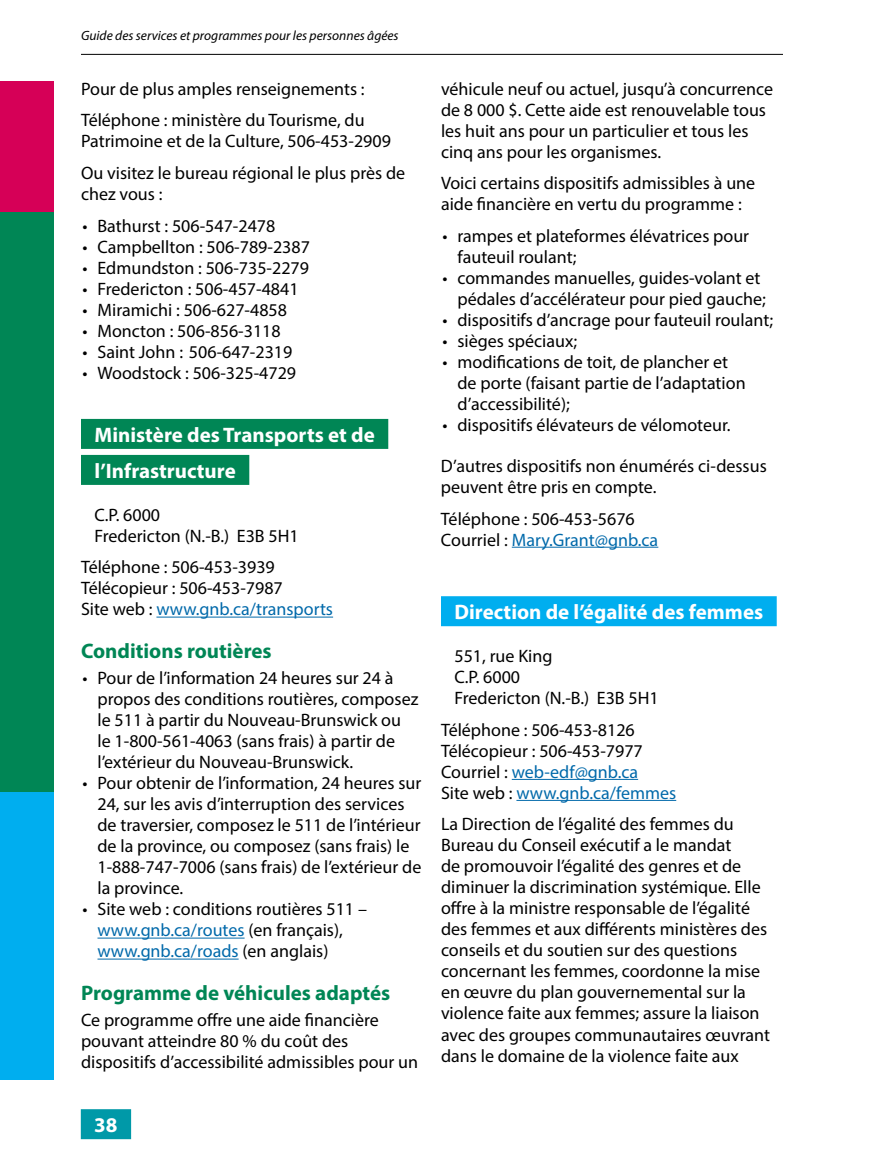
<style>
.page{position:relative;width:891px;height:1161px;background:#fff}
.page>*{position:absolute;margin:0;border:0;box-sizing:border-box;transform-origin:0 0}
.t1{font:700 21px/36px "Myriad Pro";color:#fff}
.t2{font:700 21px "Myriad Pro";color:#008655}
.t3{font:18px/21px "Myriad Pro";color:#000}
.t4{font:italic 13.5px "Myriad Pro";color:#000}
.s1{color:#0069aa}
</style>
<div class="page">
<div style="left:81px;top:1109px;width:50px;height:30px;background:#0099a8"></div>
<hr style="left:81px;top:54px;width:702px;height:1px;background:#000">
<div style="left:0;top:600px;width:54px;height:480px;background:#00aeef"></div>
<div style="left:0;top:151px;width:54px;height:641px;background:#008655"></div>
<div style="left:81px;top:419px;width:307px;height:30px;background:#008655"></div>
<div style="left:81px;top:455px;width:168px;height:30px;background:#008655"></div>
<hr style="left:156px;top:617px;width:177px;height:1px;background:#0069aa">
<hr style="left:98px;top:938px;width:147px;height:1px;background:#0069aa">
<hr style="left:98px;top:959px;width:141px;height:1px;background:#0069aa">
<hr style="left:512px;top:547px;width:146px;height:1px;background:#0069aa">
<div style="left:441px;top:596px;width:336px;height:30px;background:#00aeef"></div>
<hr style="left:512px;top:779px;width:126px;height:1px;background:#0069aa">
<hr style="left:516px;top:800px;width:160px;height:1px;background:#0069aa">
<div style="left:0;top:81px;width:54px;height:130px;background:#d60057"></div>
<p class="t4" style="left:81px;top:27px;width:319px">Guide des services et programmes pour les personnes âgées</p>
<p class="t3" style="left:81px;top:72px;width:285px;line-height:31.8px">Pour de plus amples renseignements :<br>Téléphone : ministère du Tourisme, du</p>
<p class="t3" style="left:81px;top:125px;width:326px;line-height:31.8px">Patrimoine et de la Culture, 506-453-2909<br>Ou visitez le bureau régional le plus près de</p>
<p class="t3" style="left:81px;top:183px;width:83px">chez vous :</p>
<p class="t3" style="left:82px;top:215px;width:194px">• Bathurst : 506-547-2478</p>
<p class="t3" style="left:82px;top:236px;width:229px">• Campbellton : 506-789-2387</p>
<p class="t3" style="left:82px;top:257px;width:228px">• Edmundston : 506-735-2279</p>
<p class="t3" style="left:82px;top:278px;width:218px">• Fredericton : 506-457-4841</p>
<p class="t3" style="left:82px;top:299px;width:206px">• Miramichi : 506-627-4858</p>
<p class="t3" style="left:82px;top:320px;width:200px">• Moncton : 506-856-3118</p>
<p class="t3" style="left:82px;top:341px;width:211px">• Saint John : 506-647-2319</p>
<p class="t3" style="left:82px;top:362px;width:215px">• Woodstock : 506-325-4729</p>
<p class="t1" style="left:94px;top:416px;width:282px">Ministère des Transports et de l’Infrastructure</p>
<p class="t3" style="left:94px;top:504px;width:206px">C.P. 6000<br>Fredericton (N.-B.) E3B 5H1</p>
<p class="t3" style="left:81px;top:556px;width:254px">Téléphone : 506-453-3939<br>Télécopieur : 506-453-7987<br>Site web : <span class="s1">www.gnb.ca/transports</span></p>
<p class="t2" style="left:81px;top:637px;width:192px">Conditions routières</p>
<p class="t3" style="left:97px;top:667px;width:322px;text-indent:-15px">• Pour de l’information 24 heures sur 24 à propos des conditions routières, composez le 511 à partir du Nouveau-Brunswick ou le 1-800-561-4063 (sans frais) à partir de l’extérieur du Nouveau-Brunswick.</p>
<p class="t3" style="left:97px;top:773px;width:325px;text-indent:-15px">• Pour obtenir de l’information, 24 heures sur 24, sur les avis d’interruption des services de traversier, composez le 511 de l’intérieur de la province, ou composez (sans frais) le 1-888-747-7006 (sans frais) de l’extérieur de la province.</p>
<p class="t3" style="left:97px;top:899px;width:271px;text-indent:-15px">• Site web : conditions routières 511 – <span class="s1">www.gnb.ca/routes</span> (en français), <span class="s1">www.gnb.ca/roads</span> (en anglais)</p>
<p class="t2" style="left:81px;top:979px;width:311px">Programme de véhicules adaptés</p>
<p class="t3" style="left:81px;top:1009px;width:339px">Ce programme offre une aide financière pouvant atteindre 80 % du coût des dispositifs d’accessibilité admissibles pour un</p>
<p class="t1" style="left:94px;top:1106px;width:25px">38</p>
<p class="t3" style="left:441px;top:78px;width:334px">véhicule neuf ou actuel, jusqu’à concurrence de 8 000 $. Cette aide est renouvelable tous les huit ans pour un particulier et tous les cinq ans pour les organismes.</p>
<p class="t3" style="left:441px;top:173px;width:316px">Voici certains dispositifs admissibles à une aide financière en vertu du programme :</p>
<p class="t3" style="left:457px;top:225px;width:293px;text-indent:-15px">• rampes et plateformes élévatrices pour fauteuil roulant;</p>
<p class="t3" style="left:442px;top:267px;width:325px;text-align:right">• commandes manuelles, guides-volant et pédales d’accélérateur pour pied gauche;</p>
<p class="t3" style="left:442px;top:309px;width:332px">• dispositifs d’ancrage pour fauteuil roulant;</p>
<p class="t3" style="left:442px;top:330px;width:136px">• sièges spéciaux;</p>
<p class="t3" style="left:457px;top:351px;width:290px;text-indent:-15px">• modifications de toit, de plancher et de porte (faisant partie de l’adaptation d’accessibilité);</p>
<p class="t3" style="left:442px;top:414px;width:290px">• dispositifs élévateurs de vélomoteur.</p>
<p class="t3" style="left:441px;top:455px;width:327px">D’autres dispositifs non énumérés ci-dessus peuvent être pris en compte.</p>
<p class="t3" style="left:441px;top:508px;width:219px">Téléphone : 506-453-5676<br>Courriel : <span class="s1">Mary.Grant@gnb.ca</span></p>
<p class="t1" style="left:454px;top:593px;width:310px">Direction de l’égalité des femmes</p>
<p class="t3" style="left:454px;top:645px;width:206px">551, rue King<br>C.P. 6000<br>Fredericton (N.-B.) E3B 5H1</p>
<p class="t3" style="left:441px;top:719px;width:237px">Téléphone : 506-453-8126<br>Télécopieur : 506-453-7977<br>Courriel : <span class="s1">web-edf@gnb.ca<br></span>Site web : <span class="s1">www.gnb.ca/femmes</span></p>
<p class="t3" style="left:441px;top:814px;width:331px">La Direction de l’égalité des femmes du Bureau du Conseil exécutif a le mandat<br>de promouvoir l’égalité des genres et de diminuer la discrimination systémique. Elle offre à la ministre responsable de l’égalité des femmes et aux différents ministères des conseils et du soutien sur des questions concernant les femmes, coordonne la mise en œuvre du plan gouvernemental sur la violence faite aux femmes; assure la liaison avec des groupes communautaires œuvrant dans le domaine de la violence faite aux</p>
</div>
